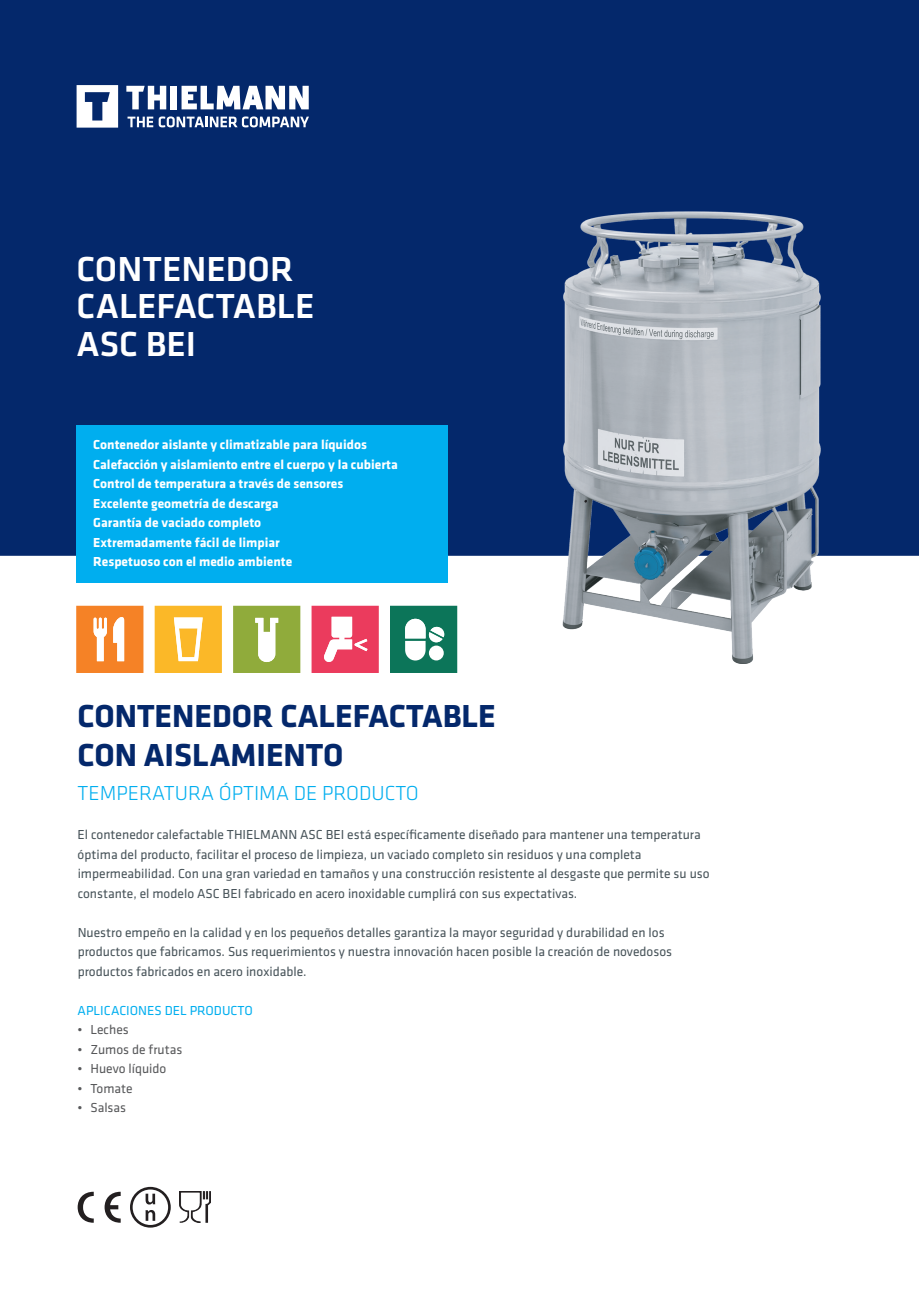
<style>
.page{position:relative;width:919px;height:1289px;background:#fff}
.page>*{position:absolute;margin:0;border:0;box-sizing:border-box;transform-origin:0 0}
.t1{font:500 36px/37.5px "Klavika";color:#fff}
.t2{font:700 33px/39px "Klavika";color:#04286b}
.t3{font:300 21px "Klavika";color:#00aeef}
.t4{font:13.5px/19.5px "Klavika";color:#475359}
.t5{font:700 13.5px/19.5px "Klavika";color:#fff}
.t6{font:13.5px "Klavika";color:#57585a}
.t7{font:13.5px "Klavika";color:#00aeef}
</style>
<div class="page">
<div style="left:1px;top:1px;width:917px;height:554px;background:#04286b"></div>
<svg style="left:77px;top:85px;width:41px;height:43px"></svg>
<svg style="left:126px;top:86px;width:40px;height:23px"></svg>
<div style="left:171px;top:86px;width:6px;height:23px;background:#fff"></div>
<svg style="left:181px;top:86px;width:128px;height:23px"></svg>
<svg style="left:127px;top:117px;width:26px;height:10px"></svg>
<svg style="left:159px;top:116px;width:150px;height:11px"></svg>
<div style="left:76px;top:425px;width:372px;height:158px;background:#00aeef"></div>
<img style="left:180px;top:1191px;width:31px;height:31px">
<svg style="left:130px;top:1186px;width:41px;height:41px"></svg>
<svg style="left:155px;top:605px;width:67px;height:68px;background:#fbc248"></svg>
<svg style="left:233px;top:605px;width:67px;height:68px;background:#a2b85a"></svg>
<svg style="left:311px;top:605px;width:68px;height:68px"></svg>
<svg style="left:76px;top:605px;width:67px;height:68px"></svg>
<svg style="left:390px;top:605px;width:67px;height:68px"></svg>
<img style="left:489px;top:211px;width:383px;height:452px">
<svg style="left:78px;top:1191px;width:16px;height:31px"></svg>
<svg style="left:105px;top:1191px;width:16px;height:31px"></svg>
<h1 class="t1" style="left:77px;top:249px;width:239px">CONTENEDOR<br>CALEFACTABLE<br>ASC BEI</h1>
<p class="t5" style="left:93px;top:434px;width:306px">Contenedor aislante y climatizable para líquidos Calefacción y aislamiento entre el cuerpo y la cubierta Control de temperatura a través de sensores Excelente geometría de descarga<br>Garantía de vaciado completo<br>Extremadamente fácil de limpiar<br>Respetuoso con el medio ambiente</p>
<h2 class="t2" style="left:78px;top:695px;width:419px">CONTENEDOR CALEFACTABLE<br>CON AISLAMIENTO</h2>
<h3 class="t3" style="left:78px;top:780px;width:342px">TEMPERATURA ÓPTIMA DE PRODUCTO</h3>
<p class="t4" style="left:78px;top:824px;width:633px">El contenedor calefactable THIELMANN ASC BEI está específicamente diseñado para mantener una temperatura óptima del producto, facilitar el proceso de limpieza, un vaciado completo sin residuos y una completa impermeabilidad. Con una gran variedad en tamaños y una construcción resistente al desgaste que permite su uso constante, el modelo ASC BEI fabricado en acero inoxidable cumplirá con sus expectativas.</p>
<p class="t4" style="left:78px;top:922px;width:596px">Nuestro empeño en la calidad y en los pequeños detalles garantiza la mayor seguridad y durabilidad en los productos que fabricamos. Sus requerimientos y nuestra innovación hacen posible la creación de novedosos productos fabricados en acero inoxidable.</p>
<p class="t7" style="left:78px;top:1001px;width:177px">APLICACIONES DEL PRODUCTO</p>
<p class="t6" style="left:78px;top:1020px;width:53px">• Leches</p>
<p class="t6" style="left:78px;top:1040px;width:106px">• Zumos de frutas</p>
<p class="t6" style="left:78px;top:1059px;width:90px">• Huevo líquido</p>
<p class="t6" style="left:78px;top:1079px;width:56px">• Tomate</p>
<p class="t6" style="left:78px;top:1098px;width:50px">• Salsas</p>
</div>
